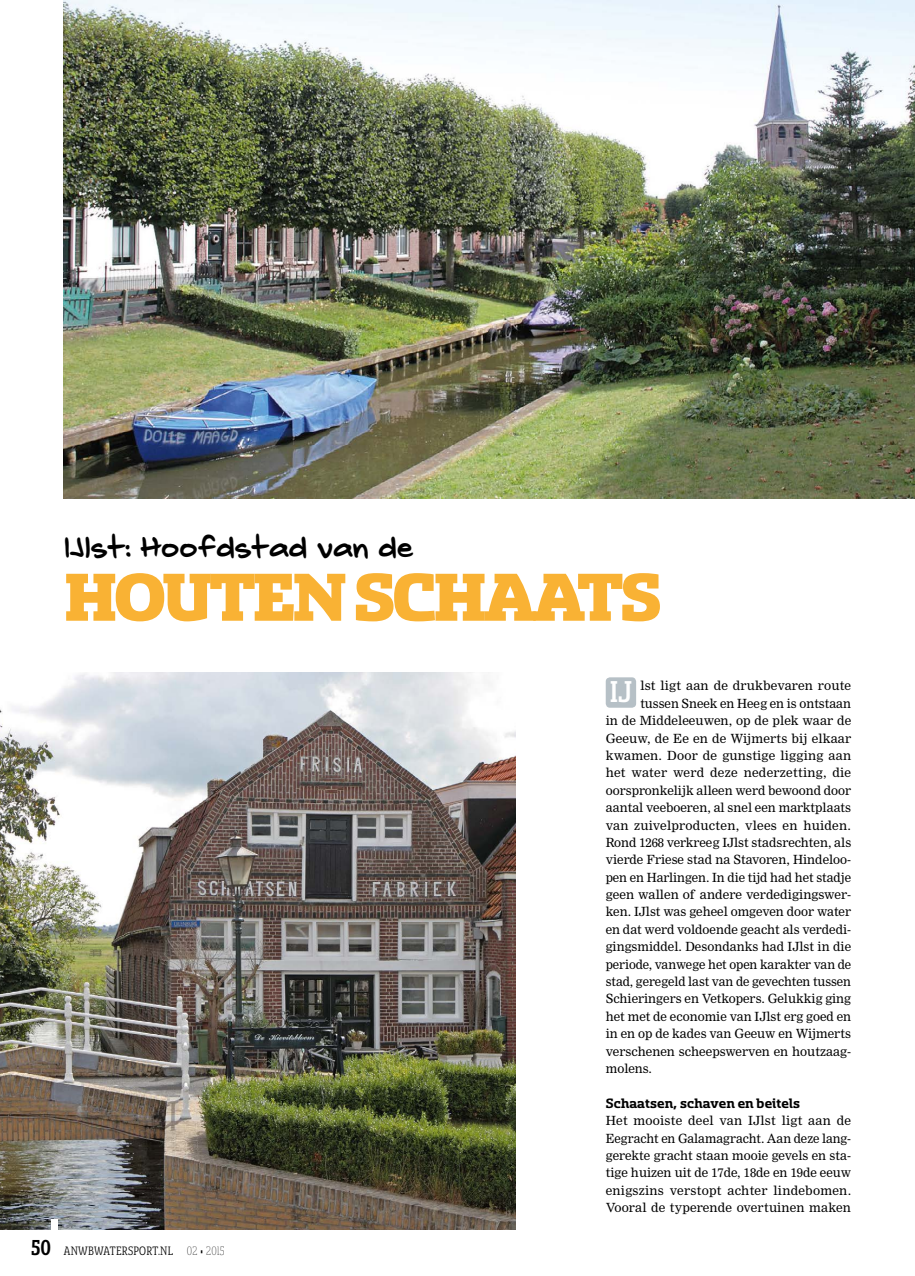
<style>
.page{position:relative;width:915px;height:1276px;background:#fff}
.page>*{position:absolute;margin:0;border:0;box-sizing:border-box;transform-origin:0 0}
.t1{font:900 75px "Sancoale Slab Norm";letter-spacing:-.04em;color:#f9b234}
.t2{font:500 33.3px "Sancoale Slab Cond";color:#fff}
.t3{font:900 30px "Telefante";color:#000}
.t4{font:700 15px "Sancoale Slab Norm";letter-spacing:.01em;color:#000}
.t5{font:13.5px "Sancoale Slab Cond";letter-spacing:.02em;color:#000}
.t6{font:12.3px/17.4px "Nimrod MT Std";color:#000;text-align:justify}
.t7{font:12.3px "Nimrod MT Std";letter-spacing:.02em;color:#000}
.s1{font-weight:500;font-size:24px}
.s2{font-weight:100}
</style>
<div class="page">
<img style="left:64px;top:0;width:850px;height:499px">
<img style="left:0;top:673px;width:515px;height:556px">
<div style="left:51px;top:1219px;width:6px;height:13px;background:#fff"></div>
<div style="left:605px;top:677px;width:31px;height:31px;background:#b6c0c6;border-radius:4px"></div>
<p class="t3" style="left:64px;top:529px;width:351px">Ijlst: Hoofdstad van de</p>
<p class="t1" style="left:64px;top:558px;width:599px">HOUTEN SCHAATS</p>
<p class="t5" style="left:31px;top:1244px;width:195px"><span class="s1">50</span> ANWBWATERSPORT.NL <span class="s2">02 • 2015</span></p>
<p class="t6" style="left:640px;top:677px;width:212px">lst ligt aan de drukbevaren route</p>
<p class="t6" style="left:640px;top:695px;width:212px">tussen Sneek en Heeg en is ontstaan</p>
<p class="t6" style="left:605px;top:712px;width:247px">in de Middeleeuwen, op de plek waar de</p>
<p class="t6" style="left:605px;top:729px;width:247px">Geeuw, de Ee en de Wijmerts bij elkaar</p>
<p class="t6" style="left:605px;top:747px;width:247px">kwamen. Door de gunstige ligging aan</p>
<p class="t7" style="left:605px;top:765px;width:247px">het water werd deze nederzetting, die</p>
<p class="t6" style="left:605px;top:781px;width:247px">oorspronkelijk alleen werd bewoond door</p>
<p class="t6" style="left:605px;top:799px;width:247px">aantal veeboeren, al snel een marktplaats</p>
<p class="t6" style="left:605px;top:816px;width:247px">van zuivelproducten, vlees en huiden.</p>
<p class="t6" style="left:605px;top:834px;width:247px">Rond 1268 verkreeg IJlst stadsrechten, als</p>
<p class="t6" style="left:605px;top:851px;width:247px">vierde Friese stad na Stavoren, Hindeloo-</p>
<p class="t6" style="left:605px;top:868px;width:247px">pen en Harlingen. In die tijd had het stadje</p>
<p class="t6" style="left:605px;top:886px;width:247px">geen wallen of andere verdedigingswer-</p>
<p class="t6" style="left:605px;top:903px;width:247px">ken. IJlst was geheel omgeven door water</p>
<p class="t6" style="left:605px;top:921px;width:247px">en dat werd voldoende geacht als verdedi-</p>
<p class="t6" style="left:605px;top:938px;width:247px">gingsmiddel. Desondanks had IJlst in die</p>
<p class="t6" style="left:605px;top:955px;width:247px">periode, vanwege het open karakter van de</p>
<p class="t6" style="left:605px;top:973px;width:247px">stad, geregeld last van de gevechten tussen</p>
<p class="t6" style="left:605px;top:990px;width:247px">Schieringers en Vetkopers. Gelukkig ging</p>
<p class="t6" style="left:605px;top:1008px;width:247px">het met de economie van IJlst erg goed en</p>
<p class="t6" style="left:605px;top:1025px;width:247px">in en op de kades van Geeuw en Wijmerts</p>
<p class="t6" style="left:605px;top:1042px;width:247px">verschenen scheepswerven en houtzaag-</p>
<p class="t6" style="left:605px;top:1060px;width:48px">molens.</p>
<p class="t4" style="left:605px;top:1095px;width:196px">Schaatsen, schaven en beitels</p>
<p class="t6" style="left:605px;top:1112px;width:247px">Het mooiste deel van IJlst ligt aan de Eegracht en Galamagracht. Aan deze lang&shy;gerekte gracht staan mooie gevels en sta&shy;tige huizen uit de 17de, 18de en 19de eeuw enigszins verstopt achter lindebomen.<br>Vooral de typerende overtuinen maken</p>
<p class="t2" style="left:609px;top:675px;width:24px">IJ</p>
</div>
